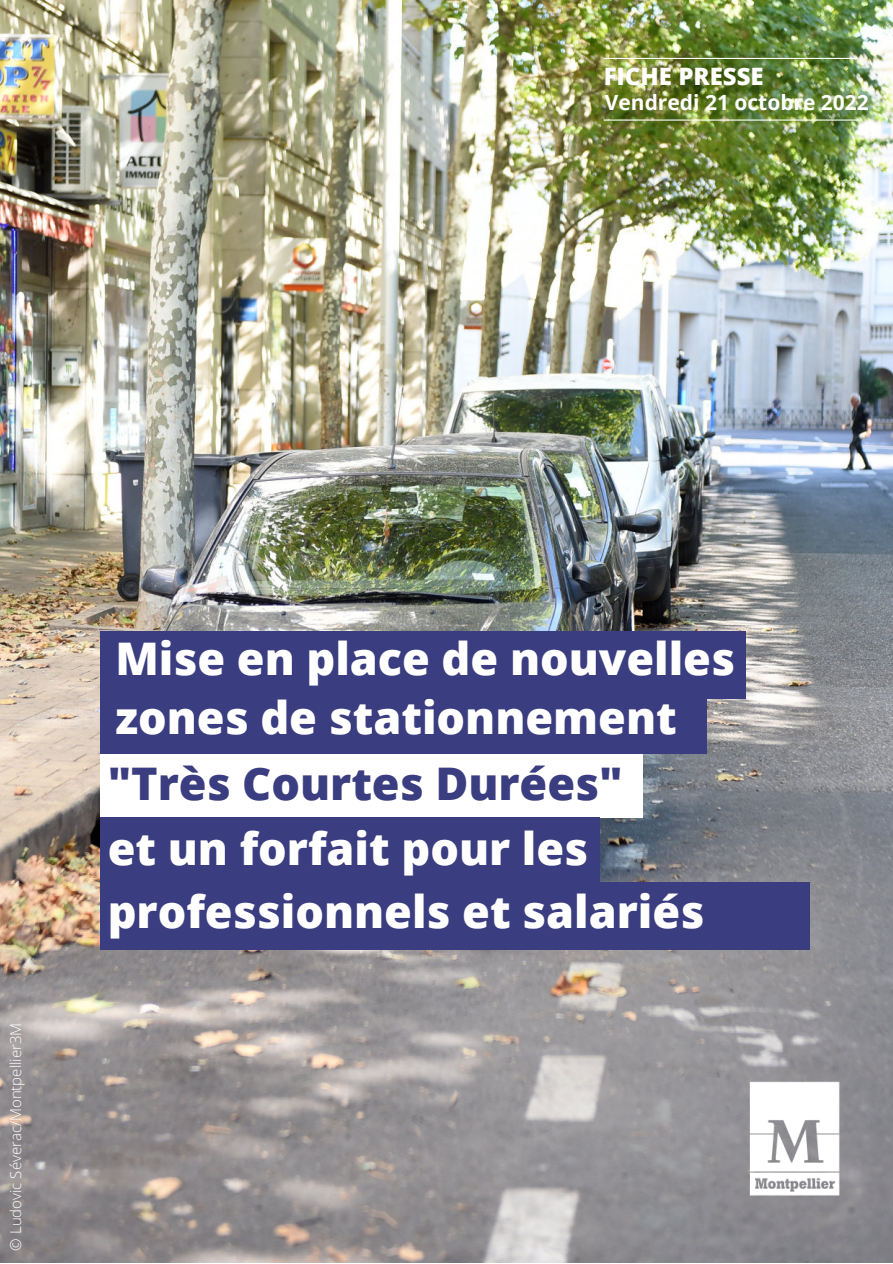
<style>
.page{position:relative;width:893px;height:1264px;background:#fff}
.page>*{position:absolute;margin:0;border:0;box-sizing:border-box;transform-origin:0 0}
.t1{font:800 45px/58.5px "Open Sans";color:#fff}
.t2{font:800 45px "Open Sans";color:#3a3d7f}
.t3{font:800 24px "Open Sans";color:#fff}
.t4{font:700 21px "Open Sans";color:#fff}
.t5{font:300 15px "Open Sans";color:#fff}
</style>
<div class="page">
<img style="left:0;top:0;width:892px;height:1262px">
<hr style="left:603px;top:58px;width:254px;height:1px;background:#fff">
<hr style="left:603px;top:119px;width:254px;height:2px;background:#fff">
<div style="left:100px;top:751px;width:542px;height:66px;background:#fff"></div>
<div style="left:100px;top:695px;width:606px;height:58px;background:#3a3d7f"></div>
<div style="left:100px;top:631px;width:645px;height:67px;background:#3a3d7f"></div>
<img style="left:736px;top:1048px;width:133px;height:175px">
<div style="left:100px;top:817px;width:499px;height:68px;background:#3a3d7f"></div>
<div style="left:100px;top:881px;width:709px;height:68px;background:#3a3d7f"></div>
<p class="t3" style="left:603px;top:60px;width:161px">FICHE PRESSE</p>
<p class="t4" style="left:605px;top:88px;width:265px">Vendredi 21 octobre 2022</p>
<p class="t5" style="left:5px;top:1250px;width:229px;rotate:-90deg">© Ludovic Séverac/Montpellier3M</p>
<p class="t1" style="left:115px;top:628px;width:621px">Mise en place de nouvelles zones de stationnement</p>
<p class="t2" style="left:108px;top:751px;width:516px">"Très Courtes Durées"</p>
<p class="t1" style="left:108px;top:816px;width:598px;line-height:63px">et un forfait pour les professionnels et salariés</p>
</div>
